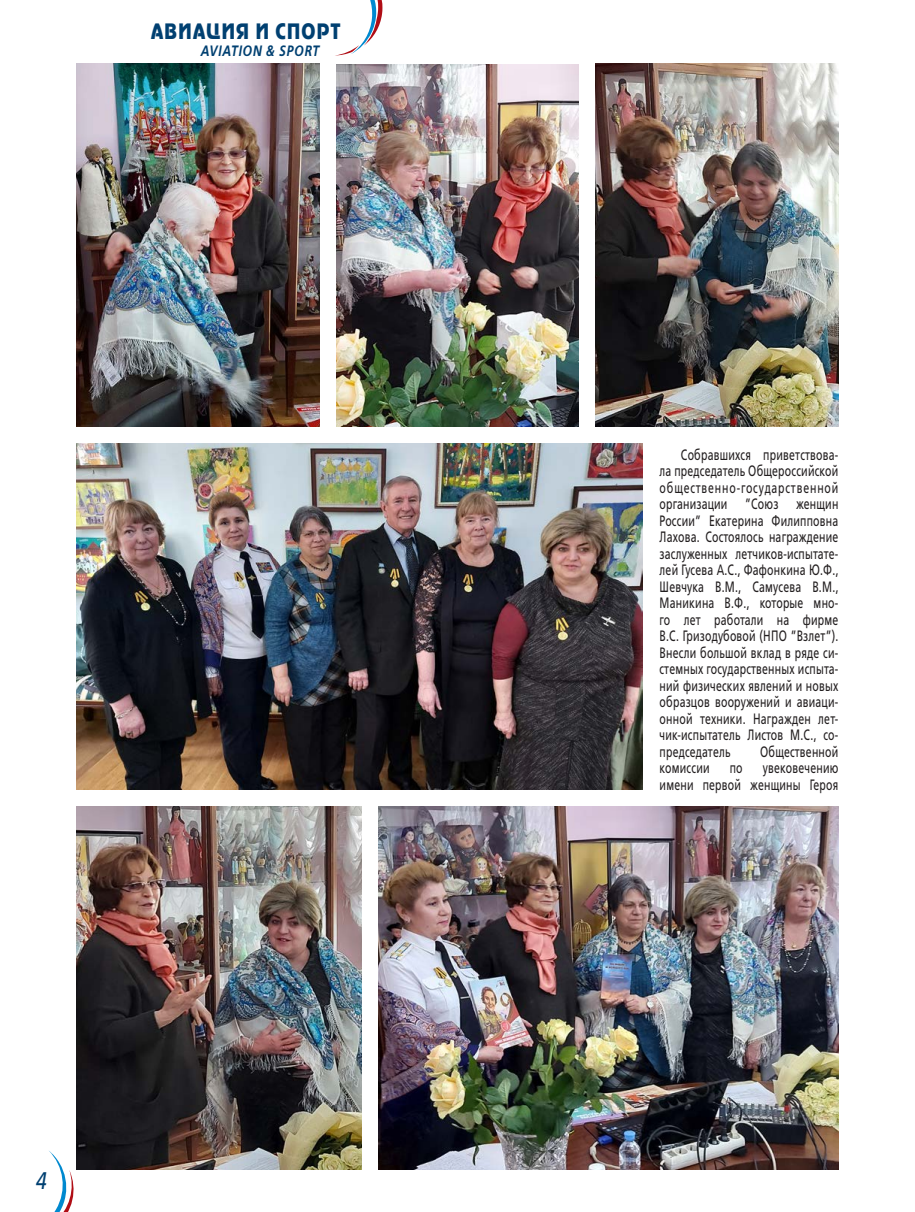
<style>
.page{position:relative;width:915px;height:1212px;background:#fff}
.page>*{position:absolute;margin:0;border:0;box-sizing:border-box;transform-origin:0 0}
.t1{font:italic 24px "Free Set C";color:#004071;scale:.8 1}
.t2{font:21px "Adver Gothic C";letter-spacing:.08em;color:#004071;scale:.8 1}
.t3{font:15px/16.5px "Free Set C";letter-spacing:.02em;color:#231f20;text-align:justify;scale:.7 1}
.t4{font:italic 15px "Free Set Demi C";letter-spacing:.065em;color:#004071;scale:.8 1}
</style>
<div class="page">
<img style="left:378px;top:806px;width:460px;height:363px">
<img style="left:77px;top:443px;width:565px;height:347px">
<img style="left:336px;top:65px;width:242px;height:362px">
<img style="left:595px;top:64px;width:243px;height:363px">
<img style="left:77px;top:64px;width:242px;height:363px">
<img style="left:77px;top:806px;width:284px;height:363px">
<svg style="left:338px;top:0;width:44px;height:55px"></svg>
<svg style="left:49px;top:1150px;width:28px;height:62px"></svg>
<h2 class="t2" style="left:151px;top:19px;width:238px">АВИАЦИЯ И СПОРТ</h2>
<p class="t4" style="left:200px;top:42px;width:149px">AVIATION &amp; SPORT</p>
<h1 class="t1" style="left:35px;top:1167px;width:15px">4</h1>
<p class="t3" style="left:659px;top:446px;width:257px;text-indent:21px">Собравшихся приветствова&shy;ла председатель Общероссийской общественно-государственной организации ”Союз женщин России” Екатерина Филипповна Лахова. Состоялось награждение заслуженных летчиков-испытате&shy;лей Гусева А.С., Фафонкина Ю.Ф., Шевчука В.М., Самусева В.М., Маникина В.Ф., которые мно&shy;го лет работали на фирме В.С. Гризодубовой (НПО ”Взлет”).<br>Внесли большой вклад в ряде си&shy;стемных государственных испыта&shy;ний физических явлений и новых образцов вооружений и авиаци&shy;онной техники. Награжден лет&shy;чик-испытатель Листов М.С., со&shy;председатель</p>
<p class="t3" style="left:760px;top:743px;width:113px">Общественной</p>
<p class="t3" style="left:659px;top:760px;width:73px">комиссии</p>
<p class="t3" style="left:729px;top:760px;width:20px">по</p>
<p class="t3" style="left:659px;top:760px;width:257px;text-align:right">увековечению<br>имени первой женщины Героя</p>
</div>
